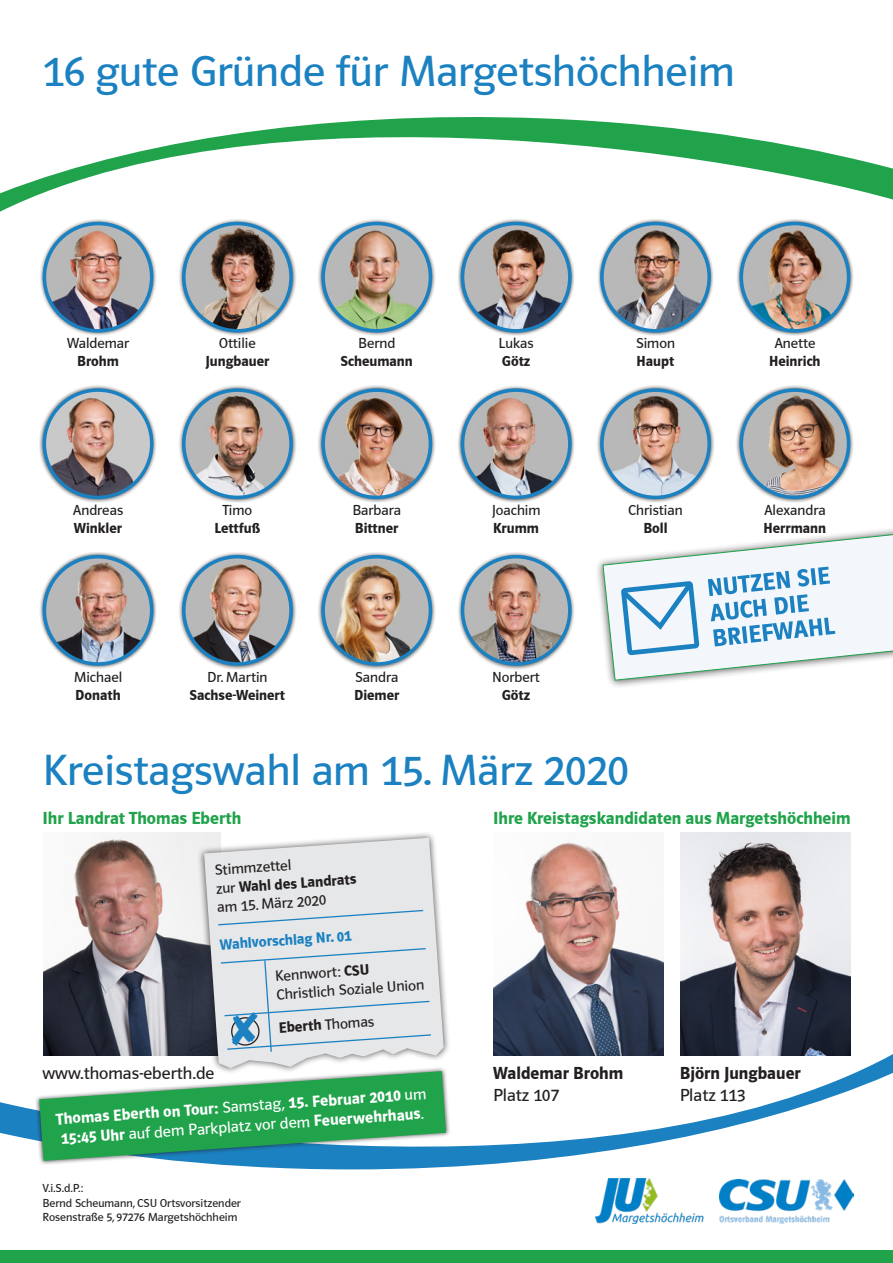
<style>
.page{position:relative;width:893px;height:1263px;background:#fff}
.page>*{position:absolute;margin:0;border:0;box-sizing:border-box;transform-origin:0 0}
.t1{font:45px "CSU Schrift 2000";color:#1b81c1}
.t2{font:700 18px "CSU Schrift 2000";color:#20a34b}
.t3{font:18px "CSU Schrift 2000";color:#231f20}
.t4{font:700 18px "CSU Schrift 2000";color:#231f20}
.t5{font:700 16.5px/19.8px "CSU Schrift 2000";color:#fff}
.t6{font:15.45px/18.6px "CSU Schrift 2000";color:#231f20}
.t7{font:700 15.45px "CSU Schrift 2000";color:#1b81c1}
.t8{font:700 15.45px "CSU Schrift 2000";color:#231f20}
.t9{font:15px "CSU Schrift 2000";color:#231f20}
.t10{font:700 15px "CSU Schrift 2000";color:#231f20}
.t11{font:12px/14.4px "CSU Schrift 2000";color:#231f20}
.s1{font-weight:700}
.s2{font-weight:400}
</style>
<div class="page">
<svg style="left:0;top:1062px;width:893px;height:162px"></svg>
<div style="left:0;top:1250px;width:893px;height:13px;background:#20a34b"></div>
<svg style="left:0;top:117px;width:893px;height:87px"></svg>
<div style="left:595px;top:525px;width:298px;height:163px;background:#231f20;opacity:.75"></div>
<img style="left:680px;top:832px;width:170px;height:223px">
<img style="left:493px;top:841px;width:170px;height:214px">
<img style="left:43px;top:832px;width:154px;height:223px">
<div style="left:197px;top:831px;width:253px;height:244px;background:#231f20;opacity:.75"></div>
<svg style="left:204px;top:838px;width:240px;height:229px;background:#dddee0"></svg>
<svg style="left:217px;top:909px;width:207px;height:17px;background:#d6dfe5"></svg>
<svg style="left:602px;top:532px;width:291px;height:149px"></svg>
<img style="left:595px;top:1178px;width:110px;height:46px">
<img style="left:719px;top:1179px;width:135px;height:44px">
<div style="left:178px;top:218px;width:119px;height:119px;background:#231f20;opacity:.75"></div>
<img style="left:184px;top:224px;width:107px;height:107px;border-radius:54px">
<div style="left:182px;top:222px;width:111px;height:111px;border:4px solid #1b81c1;border-radius:50%"></div>
<div style="left:597px;top:218px;width:118px;height:118px;background:#231f20;opacity:.75"></div>
<img style="left:602px;top:224px;width:107px;height:107px;border-radius:54px">
<div style="left:600px;top:222px;width:111px;height:111px;border:4px solid #1b81c1;border-radius:50%"></div>
<div style="left:317px;top:218px;width:119px;height:119px;background:#231f20;opacity:.75"></div>
<img style="left:323px;top:224px;width:107px;height:107px;border-radius:54px">
<div style="left:321px;top:222px;width:111px;height:111px;border:4px solid #1b81c1;border-radius:50%"></div>
<div style="left:736px;top:218px;width:118px;height:118px;background:#231f20;opacity:.75"></div>
<img style="left:741px;top:224px;width:108px;height:107px;border-radius:54px">
<div style="left:739px;top:222px;width:111px;height:111px;border:4px solid #1b81c1;border-radius:50%"></div>
<div style="left:39px;top:218px;width:119px;height:119px;background:#231f20;opacity:.75"></div>
<img style="left:44px;top:224px;width:108px;height:107px;border-radius:54px">
<div style="left:43px;top:222px;width:110px;height:111px;border:4px solid #1b81c1;border-radius:50%"></div>
<div style="left:457px;top:218px;width:118px;height:118px;background:#231f20;opacity:.75"></div>
<img style="left:463px;top:224px;width:107px;height:107px;border-radius:54px">
<div style="left:461px;top:222px;width:111px;height:111px;border:4px solid #1b81c1;border-radius:50%"></div>
<div style="left:178px;top:384px;width:119px;height:119px;background:#231f20;opacity:.75"></div>
<img style="left:184px;top:390px;width:107px;height:107px;border-radius:54px">
<div style="left:182px;top:388px;width:111px;height:111px;border:4px solid #1b81c1;border-radius:50%"></div>
<div style="left:596px;top:384px;width:119px;height:119px;background:#231f20;opacity:.75"></div>
<img style="left:602px;top:390px;width:107px;height:107px;border-radius:54px">
<div style="left:600px;top:388px;width:111px;height:111px;border:4px solid #1b81c1;border-radius:50%"></div>
<div style="left:317px;top:384px;width:119px;height:119px;background:#231f20;opacity:.75"></div>
<img style="left:323px;top:390px;width:107px;height:107px;border-radius:54px">
<div style="left:321px;top:388px;width:111px;height:111px;border:4px solid #1b81c1;border-radius:50%"></div>
<div style="left:735px;top:384px;width:119px;height:119px;background:#231f20;opacity:.75"></div>
<img style="left:741px;top:390px;width:108px;height:107px;border-radius:54px">
<div style="left:739px;top:388px;width:111px;height:111px;border:4px solid #1b81c1;border-radius:50%"></div>
<div style="left:39px;top:384px;width:118px;height:119px;background:#231f20;opacity:.75"></div>
<img style="left:44px;top:390px;width:108px;height:107px;border-radius:54px">
<div style="left:43px;top:388px;width:110px;height:111px;border:3px solid #1b81c1;border-radius:50%"></div>
<div style="left:457px;top:385px;width:118px;height:118px;background:#231f20;opacity:.75"></div>
<img style="left:463px;top:390px;width:107px;height:107px;border-radius:54px">
<div style="left:461px;top:388px;width:111px;height:111px;border:4px solid #1b81c1;border-radius:50%"></div>
<div style="left:178px;top:551px;width:119px;height:119px;background:#231f20;opacity:.75"></div>
<img style="left:184px;top:557px;width:107px;height:107px;border-radius:54px">
<div style="left:182px;top:555px;width:111px;height:111px;border:4px solid #1b81c1;border-radius:50%"></div>
<div style="left:317px;top:551px;width:119px;height:119px;background:#231f20;opacity:.75"></div>
<img style="left:323px;top:557px;width:107px;height:107px;border-radius:54px">
<div style="left:321px;top:555px;width:111px;height:111px;border:4px solid #1b81c1;border-radius:50%"></div>
<div style="left:39px;top:552px;width:118px;height:117px;background:#231f20;opacity:.75"></div>
<img style="left:44px;top:557px;width:108px;height:107px;border-radius:54px">
<div style="left:43px;top:555px;width:110px;height:111px;border:4px solid #1b81c1;border-radius:50%"></div>
<div style="left:457px;top:551px;width:119px;height:119px;background:#231f20;opacity:.75"></div>
<img style="left:463px;top:557px;width:107px;height:107px;border-radius:54px">
<div style="left:461px;top:555px;width:111px;height:111px;border:4px solid #1b81c1;border-radius:50%"></div>
<div style="left:35px;top:1067px;width:415px;height:98px;background:#231f20;opacity:.75"></div>
<svg style="left:39px;top:1071px;width:407px;height:90px;background:#49ae79"></svg>
<svg style="left:219px;top:947px;width:213px;height:106px;background:#dce1e6"></svg>
<h1 class="t1" style="left:42px;top:47px;width:694px">16 gute Gründe für Margetshöchheim</h1>
<p class="t9" style="left:67px;top:335px;width:64px">Waldemar</p>
<p class="t10" style="left:77px;top:353px;width:43px">Brohm</p>
<p class="t9" style="left:219px;top:335px;width:38px">Ottilie</p>
<p class="t10" style="left:205px;top:353px;width:66px">Jungbauer</p>
<p class="t9" style="left:358px;top:335px;width:39px">Bernd</p>
<p class="t10" style="left:341px;top:353px;width:74px">Scheumann</p>
<p class="t9" style="left:499px;top:335px;width:37px">Lukas</p>
<p class="t10" style="left:502px;top:353px;width:30px">Götz</p>
<p class="t9" style="left:636px;top:335px;width:40px">Simon</p>
<p class="t10" style="left:637px;top:353px;width:39px">Haupt</p>
<p class="t9" style="left:73px;top:502px;width:52px">Andreas</p>
<p class="t10" style="left:74px;top:520px;width:50px">Winkler</p>
<p class="t9" style="left:222px;top:502px;width:31px">Timo</p>
<p class="t10" style="left:214px;top:520px;width:47px">Lettfuß</p>
<p class="t9" style="left:352px;top:502px;width:50px">Barbara</p>
<p class="t10" style="left:355px;top:520px;width:45px">Bittner</p>
<p class="t9" style="left:492px;top:502px;width:50px">Joachim</p>
<p class="t10" style="left:493px;top:520px;width:47px">Krumm</p>
<p class="t9" style="left:628px;top:502px;width:56px">Christian</p>
<p class="t10" style="left:643px;top:520px;width:26px">Boll</p>
<p class="t9" style="left:74px;top:668px;width:50px">Michael</p>
<p class="t10" style="left:75px;top:687px;width:47px">Donath</p>
<p class="t9" style="left:207px;top:668px;width:62px">Dr. Martin</p>
<p class="t10" style="left:190px;top:687px;width:97px">Sachse-Weinert</p>
<p class="t9" style="left:355px;top:668px;width:45px">Sandra</p>
<p class="t10" style="left:354px;top:687px;width:47px">Diemer</p>
<p class="t9" style="left:492px;top:668px;width:49px">Norbert</p>
<p class="t10" style="left:502px;top:687px;width:30px">Götz</p>
<h1 class="t1" style="left:42px;top:746px;width:588px">Kreistagswahl am 15. März 2020</h1>
<p class="t9" style="left:774px;top:335px;width:42px">Anette</p>
<p class="t10" style="left:769px;top:353px;width:53px">Heinrich</p>
<p class="t9" style="left:764px;top:502px;width:63px">Alexandra</p>
<p class="t10" style="left:764px;top:520px;width:64px">Herrmann</p>
<p class="t2" style="left:43px;top:809px;width:200px">Ihr Landrat Thomas Eberth</p>
<p class="t6" style="left:214px;top:861px;width:142px;rotate:-4deg">Stimmzettel<br>zur <span class="s1">Wahl des Landrats </span>am 15. März 2020</p>
<p class="t7" style="left:219px;top:936px;width:133px;rotate:-4deg">Wahlvorschlag Nr. 01</p>
<p class="t3" style="left:43px;top:1063px;width:173px">www.thomas-eberth.de</p>
<p class="t6" style="left:275px;top:967px;width:150px;rotate:-4deg">Kennwort: <span class="s1">CSU<br></span>Christlich Soziale Union</p>
<p class="t8" style="left:278px;top:1020px;width:97px;rotate:-4deg">Eberth <span class="s2">Thomas</span></p>
<p class="t5" style="left:55px;top:1109px;width:373px;rotate:-4deg">Thomas Eberth on Tour: <span class="s2">Samstag,</span> 15. Februar 2010 <span class="s2">um<br></span>15:45 Uhr <span class="s2">auf dem Parkplatz vor dem</span> Feuerwehrhaus<span class="s2">.</span></p>
<p class="t11" style="left:43px;top:1181px;width:200px">V.i.S.d.P.:<br>Bernd Scheumann, CSU Ortsvorsitzender<br>Rosenstraße 5, 97276 Margetshöchheim</p>
<p class="t2" style="left:493px;top:809px;width:359px">Ihre Kreistagskandidaten aus Margetshöchheim</p>
<p class="t4" style="left:493px;top:1063px;width:131px">Waldemar Brohm</p>
<p class="t3" style="left:493px;top:1085px;width:67px">Platz 107</p>
<p class="t4" style="left:680px;top:1063px;width:123px">Björn Jungbauer</p>
<p class="t3" style="left:680px;top:1085px;width:67px">Platz 113</p>
</div>
